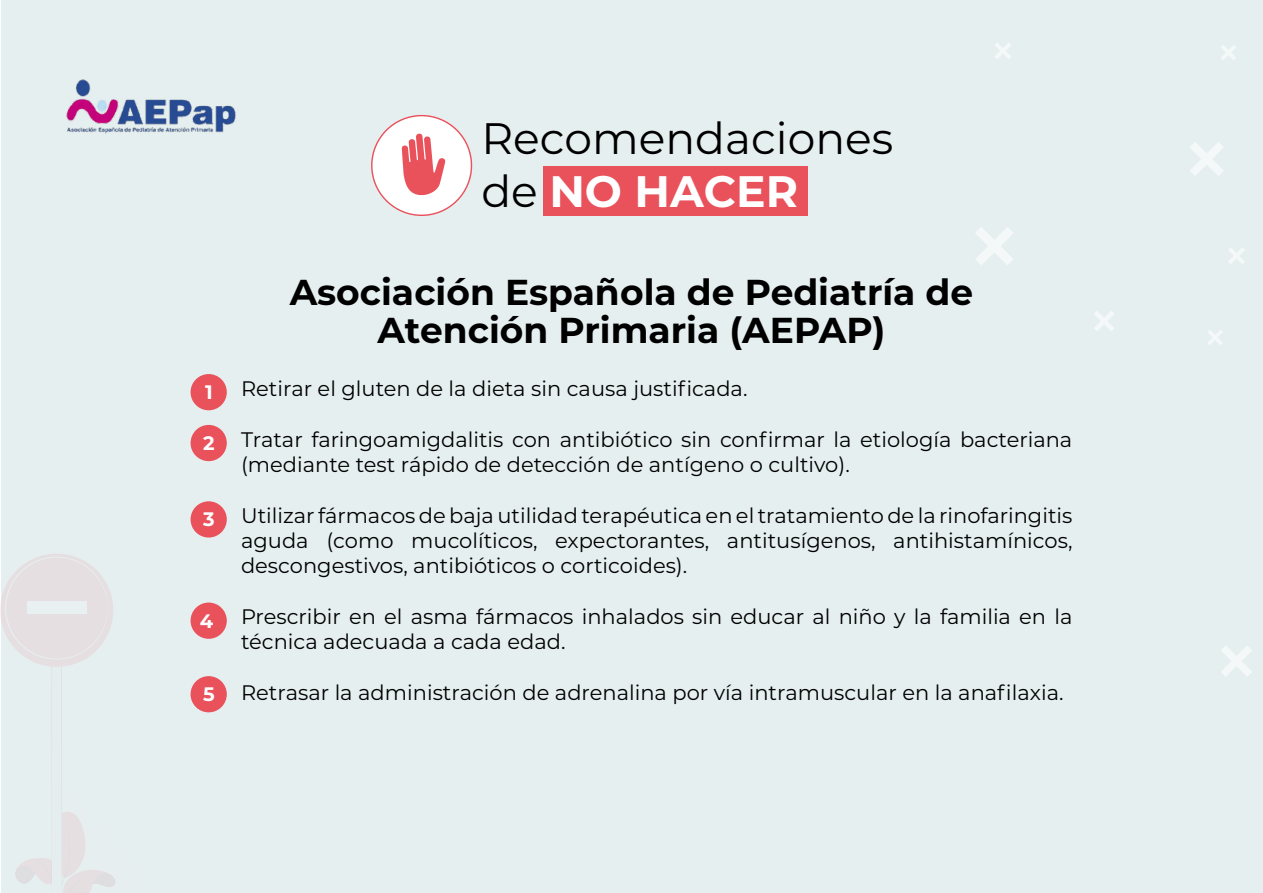
<style>
.page{position:relative;width:1263px;height:893px;background:#fff}
.page>*{position:absolute;margin:0;border:0;box-sizing:border-box;transform-origin:0 0}
.t1{font:43.95px/52.8px "Montserrat";color:#000}
.t2{font:700 36px/38px "Montserrat";color:#000;text-align:center}
.t3{font:21px/25.2px "Montserrat";color:#000}
.t4{font:700 19.5px "Montserrat";color:#fff}
.s1{font-weight:700;color:#fff}
</style>
<div class="page">
<div style="left:1px;top:0;width:1262px;height:893px;background:#e6eff0"></div>
<svg style="left:1221px;top:646px;width:31px;height:30px"></svg>
<svg style="left:976px;top:227px;width:37px;height:38px"></svg>
<svg style="left:1094px;top:311px;width:20px;height:20px"></svg>
<svg style="left:1190px;top:142px;width:33px;height:34px"></svg>
<svg style="left:1228px;top:248px;width:17px;height:16px"></svg>
<svg style="left:995px;top:43px;width:16px;height:16px"></svg>
<svg style="left:1208px;top:330px;width:14px;height:15px"></svg>
<svg style="left:1221px;top:45px;width:15px;height:15px"></svg>
<div style="left:543px;top:167px;width:264px;height:49px;background:#e9515b"></div>
<svg style="left:371px;top:114px;width:102px;height:102px"></svg>
<svg style="left:5px;top:556px;width:111px;height:337px"></svg>
<div style="left:27px;top:602px;width:59px;height:12px;background:#e8f0f1"></div>
<div style="left:191px;top:374px;width:36px;height:36px;background:#e9515b;border-radius:50%"></div>
<div style="left:191px;top:425px;width:36px;height:36px;background:#e9515b;border-radius:50%"></div>
<div style="left:191px;top:501px;width:36px;height:36px;background:#e9515b;border-radius:50%"></div>
<div style="left:191px;top:603px;width:36px;height:36px;background:#e9515b;border-radius:50%"></div>
<div style="left:191px;top:676px;width:36px;height:36px;background:#e9515b;border-radius:50%"></div>
<img style="left:66px;top:79px;width:170px;height:55px">
<h1 class="t1" style="left:481px;top:111px;width:413px">Recomendaciones de <span class="s1">NO HACER</span></h1>
<p class="t4" style="left:205px;top:378px;width:9px">1</p>
<p class="t4" style="left:203px;top:429px;width:13px">2</p>
<p class="t4" style="left:203px;top:505px;width:13px">3</p>
<p class="t4" style="left:200px;top:607px;width:15px">4</p>
<p class="t4" style="left:203px;top:680px;width:13px">5</p>
<h2 class="t2" style="left:290px;top:271px;width:685px">Asociación Española de Pediatría de<br>Atención Primaria (AEPAP)</h2>
<p class="t3" style="left:241px;top:375px;width:508px">Retirar el gluten de la dieta sin causa justificada.</p>
<p class="t3" style="left:241px;top:426px;width:833px">Tratar faringoamigdalitis con antibiótico sin confirmar la etiología bacteriana (mediante test rápido de detección de antígeno o cultivo).</p>
<p class="t3" style="left:241px;top:502px;width:833px;text-align:justify">Utilizar fármacos de baja utilidad terapéutica en el tratamiento de la rinofaringitis aguda (como mucolíticos, expectorantes, antitusígenos, antihistamínicos, descongestivos, antibióticos o corticoides).</p>
<p class="t3" style="left:241px;top:603px;width:833px">Prescribir en el asma fármacos inhalados sin educar al niño y la familia en la técnica adecuada a cada edad.</p>
<p class="t3" style="left:241px;top:679px;width:824px">Retrasar la administración de adrenalina por vía intramuscular en la anafilaxia.</p>
</div>
